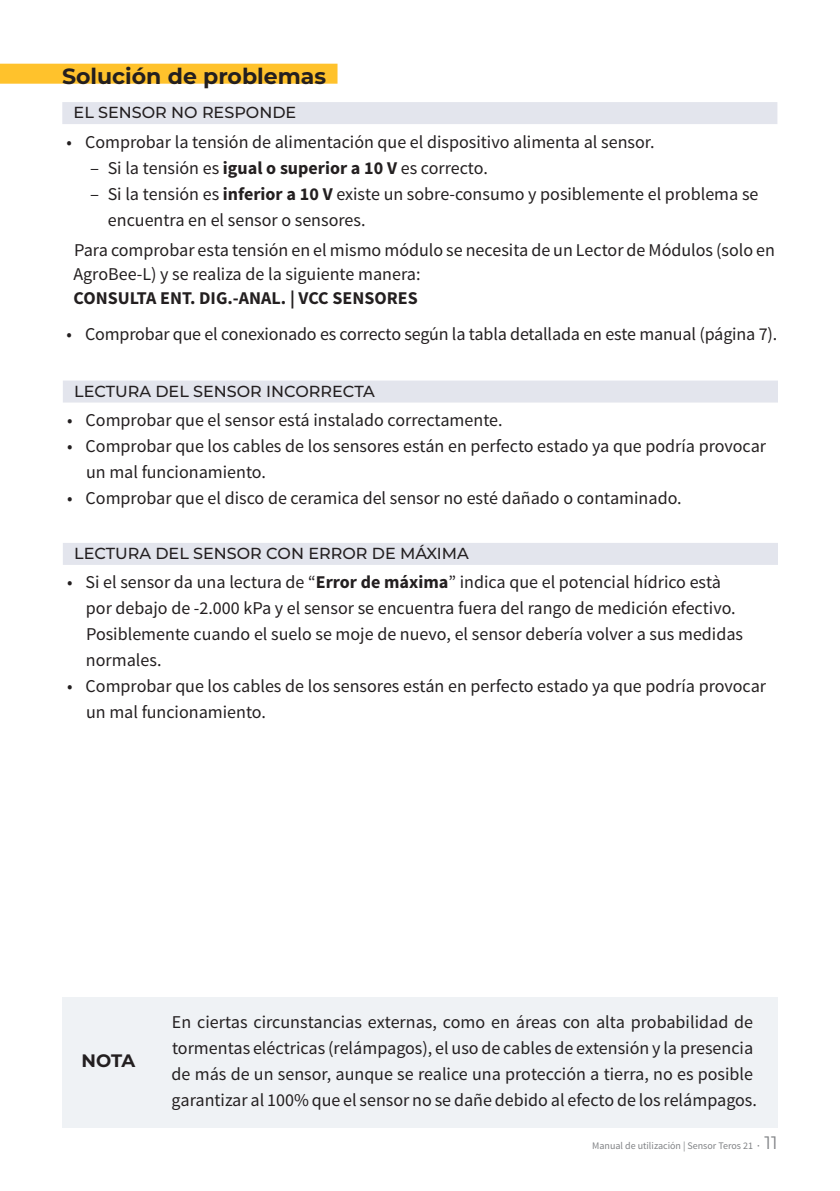
<style>
.page{position:relative;width:840px;height:1191px;background:#fff}
.page>*{position:absolute;margin:0;border:0;box-sizing:border-box;transform-origin:0 0}
.t1{font:700 22px "Montserrat";color:#231f20}
.t2{font:18px/26px "Source Sans Pro";color:#231f20}
.t3{font:700 18px "Source Sans Pro";color:#231f20}
.t4{font:700 18px "Montserrat";color:#231f20}
.t5{font:500 16px "Montserrat";color:#231f20}
.t6{font:10px "Source Sans Pro";color:#808285}
.s1{font-weight:700}
.s2{font-weight:600}
.s3{font-family:"Montserrat";font-size:18px}
</style>
<div class="page">
<div style="left:0;top:64px;width:337px;height:20px;background:#ffc22c"></div>
<div style="left:62px;top:102px;width:715px;height:22px;background:#e3e5ed"></div>
<div style="left:63px;top:380px;width:714px;height:22px;background:#e3e5ed"></div>
<div style="left:63px;top:543px;width:714px;height:22px;background:#e3e5ed"></div>
<div style="left:62px;top:997px;width:714px;height:130px;background:#eff2f5"></div>
<p class="t1" style="left:62px;top:60px;width:265px">Solución de problemas</p>
<p class="t5" style="left:74px;top:102px;width:224px">EL SENSOR NO RESPONDE</p>
<p class="t2" style="left:66px;top:129px;width:589px">• Comprobar la tensión de alimentación que el dispositivo alimenta al sensor.</p>
<p class="t2" style="left:90px;top:155px;width:399px">‒ Si la tensión es <span class="s1">igual o superior a 10 V</span> es correcto.</p>
<p class="t2" style="left:90px;top:181px;width:669px">‒ Si la tensión es <span class="s1">inferior a 10 V</span> existe un sobre-consumo y posiblemente el problema se</p>
<p class="t2" style="left:108px;top:207px;width:259px">encuentra en el sensor o sensores.</p>
<p class="t2" style="left:73px;top:238px;width:702px;line-height:24px">Para comprobar esta tensión en el mismo módulo se necesita de un Lector de Módulos (solo en<br>AgroBee-L) y se realiza de la siguiente manera:</p>
<p class="t3" style="left:73px;top:286px;width:345px">CONSULTA ENT. DIG.-ANAL. | VCC SENSORES</p>
<p class="t2" style="left:66px;top:322px;width:711px">• Comprobar que el conexionado es correcto según la tabla detallada en este manual (página 7).</p>
<p class="t5" style="left:74px;top:380px;width:302px">LECTURA DEL SENSOR INCORRECTA</p>
<p class="t2" style="left:67px;top:407px;width:437px">• Comprobar que el sensor está instalado correctamente.</p>
<p class="t2" style="left:86px;top:433px;width:681px;text-indent:-19px">• Comprobar que los cables de los sensores están en perfecto estado ya que podría provocar un mal funcionamiento.</p>
<p class="t2" style="left:67px;top:485px;width:616px">• Comprobar que el disco de ceramica del sensor no esté dañado o contaminado.</p>
<p class="t5" style="left:74px;top:542px;width:396px">LECTURA DEL SENSOR CON ERROR DE MÁXIMA</p>
<p class="t2" style="left:86px;top:570px;width:658px;text-indent:-19px">• Si el sensor da una lectura de “<span class="s1">Error de máxima</span>” indica que el potencial hídrico està por debajo de -2.000 kPa y el sensor se encuentra fuera del rango de medición efectivo.<br>Posiblemente cuando el suelo se moje de nuevo, el sensor debería volver a sus medidas normales.</p>
<p class="t2" style="left:86px;top:674px;width:681px;text-indent:-19px">• Comprobar que los cables de los sensores están en perfecto estado ya que podría provocar un mal funcionamiento.</p>
<p class="t4" style="left:81px;top:1047px;width:55px">NOTA</p>
<p class="t2" style="left:171px;top:1009px;width:586px">En ciertas circunstancias externas, como en áreas con alta probabilidad de tormentas eléctricas (relámpagos), el uso de cables de extensión y la presencia de más de un sensor, aunque se realice una protección a tierra, no es posible garantizar al 100% que el sensor no se dañe debido al efecto de los relámpagos.</p>
<p class="t6" style="left:591px;top:1139px;width:187px">Manual de utilización | Sensor Teros 21 <span class="s2">·</span> <span class="s3">11</span></p>
</div>
